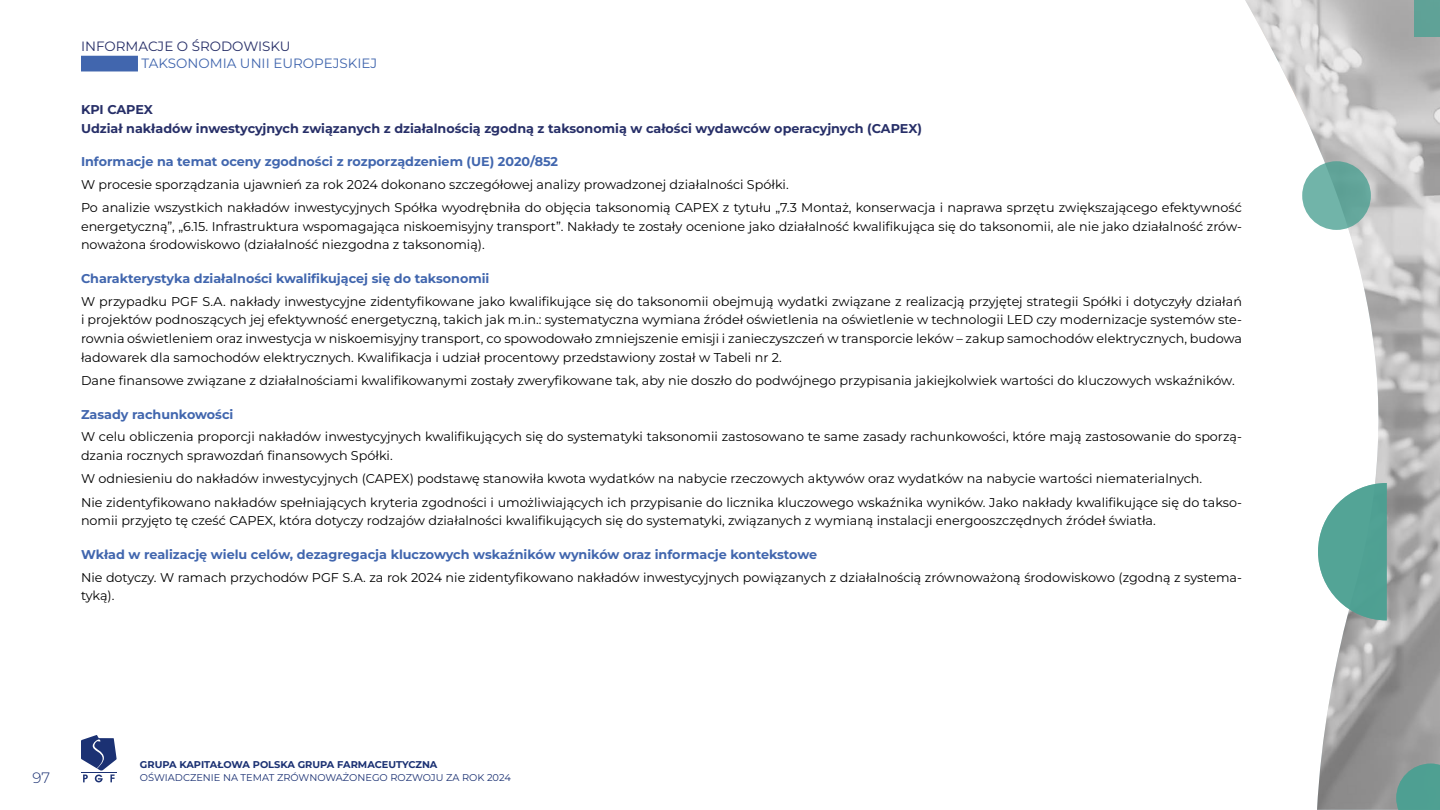
<style>
.page{position:relative;width:1440px;height:810px;background:#fff}
.page>*{position:absolute;margin:0;border:0;box-sizing:border-box;transform-origin:0 0}
.t1{font:300 15px "Montserrat";color:#1b3173}
.t2{font:13.5px/17.2px "Montserrat";color:#4166ae}
.t3{font:12.75px/18.8px "Montserrat";color:#000}
.t4{font:700 12.75px "Montserrat";color:#4166ae}
.t5{font:700 12.75px/18.8px "Montserrat";color:#272f68}
.t6{font:9.82px "Montserrat";color:#1b3173}
.t7{font:700 9.82px "Montserrat";color:#1b3173}
.s1{color:#272f68}
.s2{font-weight:600}
</style>
<div class="page">
<img style="left:1245px;top:0;width:195px;height:810px">
<svg style="left:1302px;top:161px;width:69px;height:69px;background:#6bada2"></svg>
<svg style="left:1318px;top:483px;width:69px;height:137px"></svg>
<svg style="left:1396px;top:764px;width:44px;height:46px;background:#589e92"></svg>
<div style="left:1414px;top:0;width:26px;height:37px;background:#5fa297"></div>
<svg style="left:81px;top:735px;width:36px;height:47px"></svg>
<div style="left:81px;top:56px;width:57px;height:15px;background:#4166ae"></div>
<p class="t2" style="left:81px;top:38px;width:298px"><span class="s1">INFORMACJE O ŚRODOWISKU<br></span><span class="s2">ESRS E6</span> TAKSONOMIA UNII EUROPEJSKIEJ</p>
<p class="t5" style="left:81px;top:101px;width:843px">KPI CAPEX<br>Udział nakładów inwestycyjnych związanych z działalnością zgodną z taksonomią w całości wydawców operacyjnych (CAPEX)</p>
<p class="t4" style="left:81px;top:152px;width:479px">Informacje na temat oceny zgodności z rozporządzeniem (UE) 2020/852</p>
<p class="t3" style="left:81px;top:173px;width:1163px;line-height:23.2px">W procesie sporządzania ujawnień za rok 2024 dokonano szczegółowej analizy prowadzonej działalności Spółki.<br>Po analizie wszystkich nakładów inwestycyjnych Spółka wyodrębniła do objęcia taksonomią CAPEX z tytułu „7.3 Montaż, konserwacja i naprawa sprzętu zwiększającego efektywność</p>
<p class="t3" style="left:81px;top:218px;width:1163px">energetyczną”, „6.15. Infrastruktura wspomagająca niskoemisyjny transport”. Nakłady te zostały ocenione jako działalność kwalifikująca się do taksonomii, ale nie jako działalność zrów&shy;noważona środowiskowo (działalność niezgodna z taksonomią).</p>
<p class="t4" style="left:81px;top:269px;width:410px">Charakterystyka działalności kwalifikującej się do taksonomii</p>
<p class="t3" style="left:81px;top:293px;width:1163px;text-align:justify">W przypadku PGF S.A. nakłady inwestycyjne zidentyfikowane jako kwalifikujące się do taksonomii obejmują wydatki związane z realizacją przyjętej strategii Spółki i dotyczyły działań i projektów podnoszących jej efektywność energetyczną, takich jak m.in.: systematyczna wymiana źródeł oświetlenia na oświetlenie w technologii LED czy modernizacje systemów ste&shy;rownia oświetleniem oraz inwestycja w niskoemisyjny transport, co spowodowało zmniejszenie emisji i zanieczyszczeń w transporcie leków – zakup samochodów elektrycznych, budowa ładowarek dla samochodów elektrycznych. Kwalifikacja i udział procentowy przedstawiony został w Tabeli nr 2.</p>
<p class="t3" style="left:81px;top:372px;width:1155px">Dane finansowe związane z działalnościami kwalifikowanymi zostały zweryfikowane tak, aby nie doszło do podwójnego przypisania jakiejkolwiek wartości do kluczowych wskaźników.</p>
<p class="t4" style="left:81px;top:405px;width:154px">Zasady rachunkowości</p>
<p class="t3" style="left:81px;top:428px;width:1163px">W celu obliczenia proporcji nakładów inwestycyjnych kwalifikujących się do systematyki taksonomii zastosowano te same zasady rachunkowości, które mają zastosowanie do sporzą&shy;dzania rocznych sprawozdań finansowych Spółki.</p>
<p class="t3" style="left:81px;top:468px;width:1163px;line-height:23.2px">W odniesieniu do nakładów inwestycyjnych (CAPEX) podstawę stanowiła kwota wydatków na nabycie rzeczowych aktywów oraz wydatków na nabycie wartości niematerialnych.<br>Nie zidentyfikowano nakładów spełniających kryteria zgodności i umożliwiających ich przypisanie do licznika kluczowego wskaźnika wyników. Jako nakłady kwalifikujące się do takso-</p>
<p class="t3" style="left:81px;top:512px;width:1076px">nomii przyjęto tę cześć CAPEX, która dotyczy rodzajów działalności kwalifikujących się do systematyki, związanych z wymianą instalacji energooszczędnych źródeł światła.</p>
<p class="t4" style="left:81px;top:546px;width:738px">Wkład w realizację wielu celów, dezagregacja kluczowych wskaźników wyników oraz informacje kontekstowe</p>
<p class="t3" style="left:81px;top:569px;width:1163px">Nie dotyczy. W ramach przychodów PGF S.A. za rok 2024 nie zidentyfikowano nakładów inwestycyjnych powiązanych z działalnością zrównoważoną środowiskowo (zgodną z systema&shy;tyką).</p>
<p class="t1" style="left:33px;top:768px;width:19px">97</p>
<p class="t7" style="left:140px;top:757px;width:299px">GRUPA KAPITAŁOWA POLSKA GRUPA FARMACEUTYCZNA</p>
<p class="t6" style="left:140px;top:771px;width:373px">OŚWIADCZENIE NA TEMAT ZRÓWNOWAŻONEGO ROZWOJU ZA ROK 2024</p>
</div>
